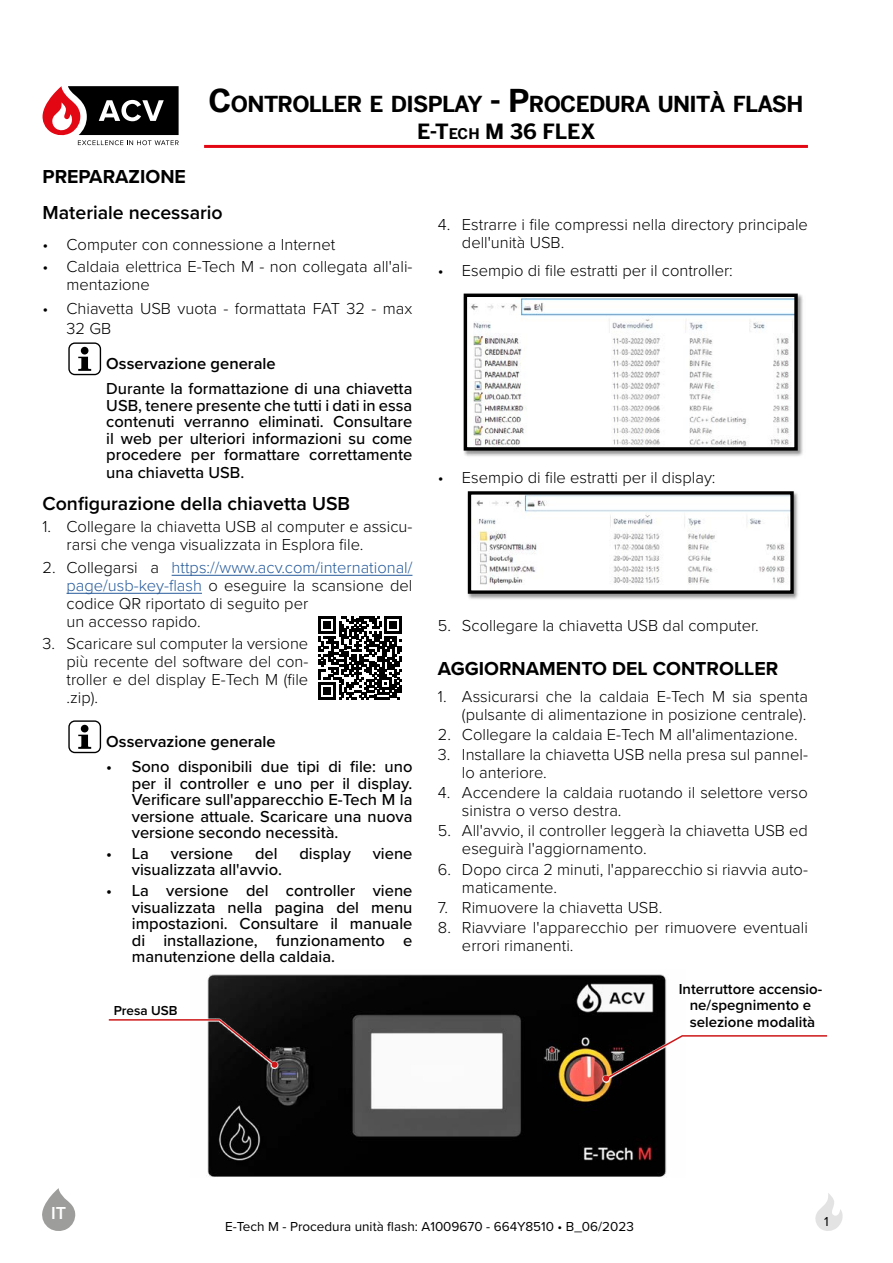
<style>
.page{position:relative;width:893px;height:1263px;background:#fff}
.page>*{position:absolute;margin:0;border:0;box-sizing:border-box;transform-origin:0 0}
.t1{font:700 22.05px "Benton Sans";letter-spacing:-.03em;color:#000}
.t2{font:700 21px "Benton Sans";color:#000}
.SOUS-TITRE{font:600 19.5px "Proxima Nova";color:#000}
.TITRE_PARA{font:700 19.5px "Proxima Nova";color:#000}
.t3{font:600 18px "Proxima Nova";color:#fff}
.t4{font:300 16.5px/18px "Proxima Nova";color:#000}
.titre_remarque{font:500 16.5px/16.5px "Proxima Nova";color:#000;text-align:justify}
.titre_remarque-2{font:600 16.5px "Proxima Nova";color:#000}
.Titre_tableau{font:600 15px/16.5px "Proxima Nova";color:#000;text-align:center}
.t5{font:13.5px "Proxima Nova";color:#000}
.Titre_tableau-2{font:600 13.5px "Proxima Nova";color:#000}
.s1{font-size:31.5px}
.s2{font-size:14.7px}
.s3{color:#275b9b}
</style>
<div class="page">
<svg style="left:43px;top:86px;width:136px;height:59px"></svg>
<hr style="left:204px;top:145px;width:604px;height:3px;background:#e30613">
<hr style="left:172px;top:575px;width:240px;height:1px;background:#275b9b">
<hr style="left:67px;top:593px;width:135px;height:1px;background:#275b9b">
<svg style="left:68px;top:342px;width:33px;height:33px"></svg>
<svg style="left:68px;top:720px;width:33px;height:33px"></svg>
<svg style="left:318px;top:616px;width:84px;height:84px"></svg>
<img style="left:463px;top:293px;width:340px;height:163px">
<img style="left:468px;top:298px;width:326px;height:149px">
<div style="left:464px;top:294px;width:334px;height:157px;border:3px solid #000"></div>
<img style="left:467px;top:491px;width:331px;height:108px">
<img style="left:472px;top:495px;width:318px;height:95px">
<div style="left:468px;top:491px;width:326px;height:103px;border:3px solid #000"></div>
<img style="left:207px;top:974px;width:460px;height:203px">
<svg style="left:207px;top:1018px;width:72px;height:51px"></svg>
<svg style="left:108px;top:1018px;width:170px;height:50px"></svg>
<svg style="left:602px;top:1034px;width:65px;height:48px"></svg>
<svg style="left:603px;top:1034px;width:225px;height:47px"></svg>
<svg style="left:815px;top:1193px;width:28px;height:38px"></svg>
<svg style="left:42px;top:1188px;width:34px;height:43px"></svg>
<p class="t1" style="left:209px;top:91px;width:596px"><span class="s1">C</span>ONTROLLER E DISPLAY <span class="s1">- P</span>ROCEDURA UNITÀ FLASH</p>
<p class="t2" style="left:417px;top:119px;width:180px">E-T<span class="s2">ECH</span> M 36 FLEX</p>
<p class="TITRE_PARA" style="left:43px;top:162px;width:145px">PREPARAZIONE</p>
<p class="SOUS-TITRE" style="left:43px;top:198px;width:182px">Materiale necessario</p>
<p class="t4" style="left:43px;top:235px;width:294px">• Computer con connessione a Internet</p>
<p class="t4" style="left:67px;top:257px;width:347px;text-indent:-24px">• Caldaia elettrica E-Tech M - non collegata all'ali&shy;mentazione</p>
<p class="t4" style="left:67px;top:298px;width:347px;line-height:19.8px;text-indent:-24px">• Chiavetta USB vuota - formattata FAT 32 - max<br>32 GB</p>
<p class="titre_remarque-2" style="left:106px;top:351px;width:171px">Osservazione generale</p>
<p class="titre_remarque" style="left:106px;top:380px;width:308px">Durante la formattazione di una chiavetta USB, tenere presente che tutti i dati in essa contenuti verranno eliminati. Consultare il web per ulteriori informazioni su come procedere per formattare correttamente</p>
<p class="titre_remarque" style="left:106px;top:464px;width:140px">una chiavetta USB.</p>
<p class="SOUS-TITRE" style="left:43px;top:489px;width:309px">Configurazione della chiavetta USB</p>
<p class="t4" style="left:67px;top:517px;width:347px;text-indent:-24px">1. Collegare la chiavetta USB al computer e assicu&shy;rarsi che venga visualizzata in Esplora file.</p>
<p class="t4" style="left:67px;top:557px;width:347px;text-indent:-24px">2. Collegarsi a <span class="s3">https://www.acv.com/international/ page/usb-key-flash</span> o eseguire la scansione del codice QR riportato di seguito per<br>un accesso rapido.</p>
<p class="t4" style="left:67px;top:633px;width:243px;text-align:justify;text-indent:-24px">3. Scaricare sul computer la versione più recente del software del con&shy;troller e del display E-Tech M (file .zip).</p>
<p class="titre_remarque-2" style="left:106px;top:729px;width:171px">Osservazione generale</p>
<p class="titre_remarque" style="left:132px;top:758px;width:282px;text-indent:-26px">• Sono disponibili due tipi di file: uno per il controller e uno per il display.<br>Verificare sull'apparecchio E-Tech M la versione attuale. Scaricare una nuova versione secondo necessità.</p>
<p class="titre_remarque" style="left:106px;top:844px;width:44px">• La</p>
<p class="titre_remarque" style="left:171px;top:844px;width:64px">versione</p>
<p class="titre_remarque" style="left:255px;top:844px;width:24px">del</p>
<p class="titre_remarque" style="left:299px;top:844px;width:53px">display</p>
<p class="titre_remarque" style="left:373px;top:844px;width:41px">viene</p>
<p class="titre_remarque" style="left:132px;top:861px;width:152px">visualizzata all'avvio.</p>
<p class="titre_remarque" style="left:132px;top:882px;width:282px;text-indent:-26px">• La versione del controller viene visualizzata nella pagina del menu impostazioni. Consultare il manuale di installazione, funzionamento e manutenzione della caldaia.</p>
<p class="Titre_tableau-2" style="left:114px;top:1000px;width:65px">Presa USB</p>
<p class="t4" style="left:462px;top:214px;width:347px;text-indent:-24px">4. Estrarre i file compressi nella directory principale dell'unità USB.</p>
<p class="t4" style="left:438px;top:261px;width:296px">• Esempio di file estratti per il controller:</p>
<p class="t4" style="left:438px;top:467px;width:279px">• Esempio di file estratti per il display:</p>
<p class="t4" style="left:438px;top:615px;width:322px">5. Scollegare la chiavetta USB dal computer.</p>
<p class="TITRE_PARA" style="left:438px;top:654px;width:342px">AGGIORNAMENTO DEL CONTROLLER</p>
<p class="t4" style="left:438px;top:686px;width:371px;text-align:right">1. Assicurarsi che la caldaia E-Tech M sia spenta (pulsante di alimentazione in posizione centrale).</p>
<p class="t4" style="left:438px;top:725px;width:361px">2. Collegare la caldaia E-Tech M all'alimentazione.</p>
<p class="t4" style="left:462px;top:745px;width:347px;text-indent:-24px">3. Installare la chiavetta USB nella presa sul pannel&shy;lo anteriore.</p>
<p class="t4" style="left:462px;top:783px;width:347px;text-indent:-24px">4. Accendere la caldaia ruotando il selettore verso sinistra o verso destra.</p>
<p class="t4" style="left:462px;top:821px;width:347px;text-indent:-24px">5. All'avvio, il controller leggerà la chiavetta USB ed eseguirà l'aggiornamento.</p>
<p class="t4" style="left:462px;top:859px;width:347px;text-indent:-24px">6. Dopo circa 2 minuti, l'apparecchio si riavvia auto&shy;maticamente.</p>
<p class="t4" style="left:438px;top:897px;width:226px">7. Rimuovere la chiavetta USB.</p>
<p class="t4" style="left:462px;top:917px;width:347px;text-indent:-24px">8. Riavviare l'apparecchio per rimuovere eventuali errori rimanenti.</p>
<p class="Titre_tableau" style="left:679px;top:980px;width:145px">Interruttore accensio&shy;ne/spegnimento e selezione modalità</p>
<p class="t3" style="left:51px;top:1200px;width:17px">IT</p>
<p class="t5" style="left:225px;top:1216px;width:410px">E-Tech M - Procedura unità flash: A1009670 - 664Y8510 • B_06/2023</p>
<p class="t5" style="left:824px;top:1211px;width:6px">1</p>
</div>
